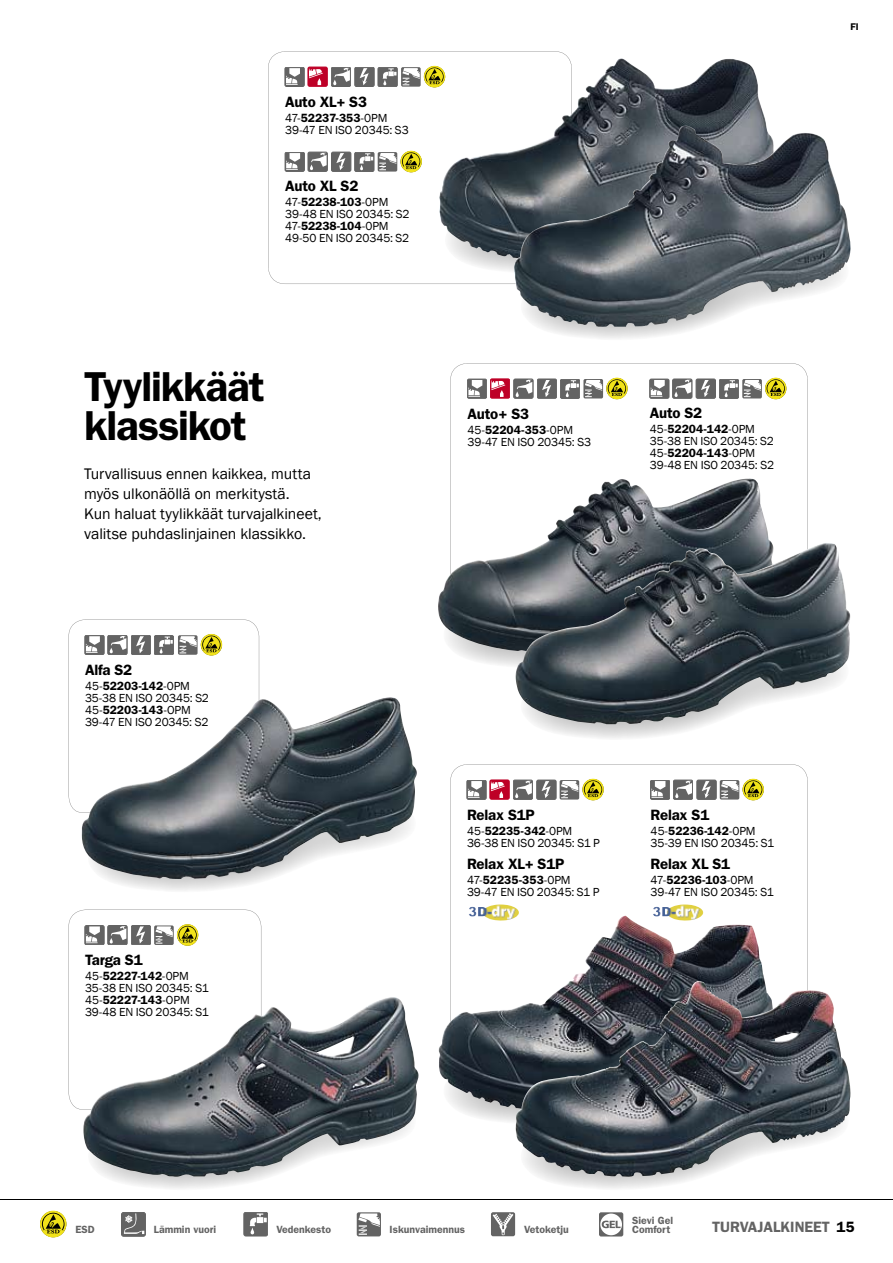
<style>
.page{position:relative;width:893px;height:1263px;background:#fff}
.page>*{position:absolute;margin:0;border:0;box-sizing:border-box;transform-origin:0 0}
.t1{font:600 42px/39px "Franklin Gothic";letter-spacing:-.03em;color:#000}
.t2{font:15.75px/20.2px "Franklin Gothic";letter-spacing:-.005em;color:#000}
.t3{font:600 15px "Franklin Gothic";letter-spacing:-.015em;color:#000}
.t4{font:600 15px "Franklin Gothic";color:#636363}
.t5{font:12px/12px "Franklin Gothic";letter-spacing:-.01em;color:#000}
.t6{font:600 10.5px "Franklin Gothic";color:#636363}
.t7{font:600 9.75px "Franklin Gothic";color:#000}
.s1{font-weight:600}
.s2{color:#000}
</style>
<div class="page">
<hr style="left:0;top:1199px;width:893px;height:1px;background:#000">
<svg style="left:69px;top:619px;width:190px;height:194px"></svg>
<svg style="left:69px;top:909px;width:192px;height:201px"></svg>
<svg style="left:450px;top:764px;width:358px;height:217px"></svg>
<svg style="left:450px;top:363px;width:358px;height:179px"></svg>
<svg style="left:268px;top:51px;width:301px;height:233px"></svg>
<img style="left:83px;top:997px;width:335px;height:180px">
<img style="left:541px;top:1106px;width:309px;height:83px">
<img style="left:438px;top:916px;width:287px;height:195px">
<img style="left:516px;top:981px;width:312px;height:196px">
<img style="left:442px;top:260px;width:72px;height:14px">
<img style="left:541px;top:256px;width:309px;height:83px">
<img style="left:439px;top:58px;width:317px;height:202px">
<img style="left:514px;top:126px;width:324px;height:201px">
<img style="left:438px;top:478px;width:336px;height:175px">
<img style="left:516px;top:542px;width:335px;height:182px">
<img style="left:82px;top:697px;width:335px;height:182px">
<svg style="left:40px;top:1211px;width:27px;height:26px"></svg>
<div style="left:122px;top:1212px;width:23px;height:24px;background:#636363;border-radius:2px"></div>
<div style="left:121px;top:1212px;width:25px;height:24px;border:1px solid #636363;border-radius:2px"></div>
<svg style="left:124px;top:1213px;width:20px;height:21px"></svg>
<div style="left:244px;top:1212px;width:24px;height:24px;background:#636363;border-radius:2px"></div>
<div style="left:244px;top:1212px;width:24px;height:24px;border:1px solid #636363;border-radius:2px"></div>
<svg style="left:250px;top:1213px;width:17px;height:21px"></svg>
<svg style="left:357px;top:1212px;width:24px;height:24px"></svg>
<svg style="left:358px;top:1213px;width:22px;height:22px"></svg>
<div style="left:491px;top:1212px;width:24px;height:24px;background:#636363;border-radius:2px"></div>
<svg style="left:493px;top:1213px;width:20px;height:22px"></svg>
<div style="left:599px;top:1212px;width:24px;height:24px;background:#636363;border-radius:2px"></div>
<svg style="left:600px;top:1213px;width:22px;height:22px"></svg>
<svg style="left:602px;top:1220px;width:19px;height:8px"></svg>
<p class="t3" style="left:285px;top:93px;width:84px">Auto XL+ S3</p>
<p class="t5" style="left:285px;top:112px;width:125px">47-<span class="s1">52237-353</span>-0PM<br>39-47 EN ISO 20345: S3</p>
<p class="t3" style="left:285px;top:177px;width:75px">Auto XL S2</p>
<p class="t5" style="left:285px;top:196px;width:126px">47-<span class="s1">52238-103</span>-0PM<br>39-48 EN ISO 20345: S2<br>47-<span class="s1">52238-104</span>-0PM<br>49-50 EN ISO 20345: S2</p>
<p class="t1" style="left:84px;top:368px;width:182px">Tyylikkäät klassikot</p>
<p class="t2" style="left:84px;top:464px;width:239px">Turvallisuus ennen kaikkea, mutta myös ulkonäöllä on merkitystä.<br>Kun haluat tyylikkäät turvajalkineet, valitse puhdaslinjainen klassikko.</p>
<p class="t3" style="left:85px;top:661px;width:49px">Alfa S2</p>
<p class="t5" style="left:85px;top:680px;width:125px">45-<span class="s1">52203-142</span>-0PM<br>35-38 EN ISO 20345: S2<br>45-<span class="s1">52203-143</span>-OPM<br>39-47 EN ISO 20345: S2</p>
<p class="t3" style="left:85px;top:951px;width:59px">Targa S1</p>
<p class="t5" style="left:85px;top:970px;width:125px">45-<span class="s1">52227-142</span>-0PM<br>35-38 EN ISO 20345: S1<br>45-<span class="s1">52227-143</span>-OPM<br>39-48 EN ISO 20345: S1</p>
<p class="t3" style="left:468px;top:405px;width:63px">Auto+ S3</p>
<p class="t5" style="left:468px;top:424px;width:125px">45-<span class="s1">52204-353</span>-0PM<br>39-47 EN ISO 20345: S3</p>
<p class="t3" style="left:650px;top:404px;width:54px">Auto S2</p>
<p class="t5" style="left:650px;top:423px;width:126px">45-<span class="s1">52204-142</span>-0PM<br>35-38 EN ISO 20345: S2<br>45-<span class="s1">52204-143</span>-0PM<br>39-48 EN ISO 20345: S2</p>
<p class="t3" style="left:467px;top:806px;width:69px">Relax S1P</p>
<p class="t5" style="left:467px;top:825px;width:134px">45-<span class="s1">52235-342</span>-0PM<br>36-38 EN ISO 20345: S1 P</p>
<p class="t3" style="left:467px;top:855px;width:99px">Relax XL+ S1P</p>
<p class="t5" style="left:467px;top:874px;width:134px">47-<span class="s1">52235-353</span>-0PM<br>39-47 EN ISO 20345: S1 P</p>
<p class="t3" style="left:651px;top:806px;width:60px">Relax S1</p>
<p class="t5" style="left:651px;top:825px;width:125px">45-<span class="s1">52236-142</span>-0PM<br>35-39 EN ISO 20345: S1</p>
<p class="t3" style="left:651px;top:855px;width:81px">Relax XL S1</p>
<p class="t5" style="left:651px;top:874px;width:125px">47-<span class="s1">52236-103</span>-0PM<br>39-47 EN ISO 20345: S1</p>
<p class="t7" style="left:850px;top:21px;width:10px">FI</p>
<p class="t6" style="left:632px;top:1214px;width:42px">Sievi Gel</p>
<p class="t6" style="left:75px;top:1223px;width:21px">ESD</p>
<p class="t6" style="left:154px;top:1223px;width:64px">Lämmin vuori</p>
<p class="t6" style="left:276px;top:1223px;width:56px">Vedenkesto</p>
<p class="t6" style="left:390px;top:1223px;width:77px">Iskunvaimennus</p>
<p class="t6" style="left:524px;top:1223px;width:46px">Vetoketju</p>
<p class="t6" style="left:632px;top:1223px;width:40px">Comfort</p>
<p class="t4" style="left:712px;top:1218px;width:144px">TURVAJALKINEET <span class="s2">15</span></p>
</div>
